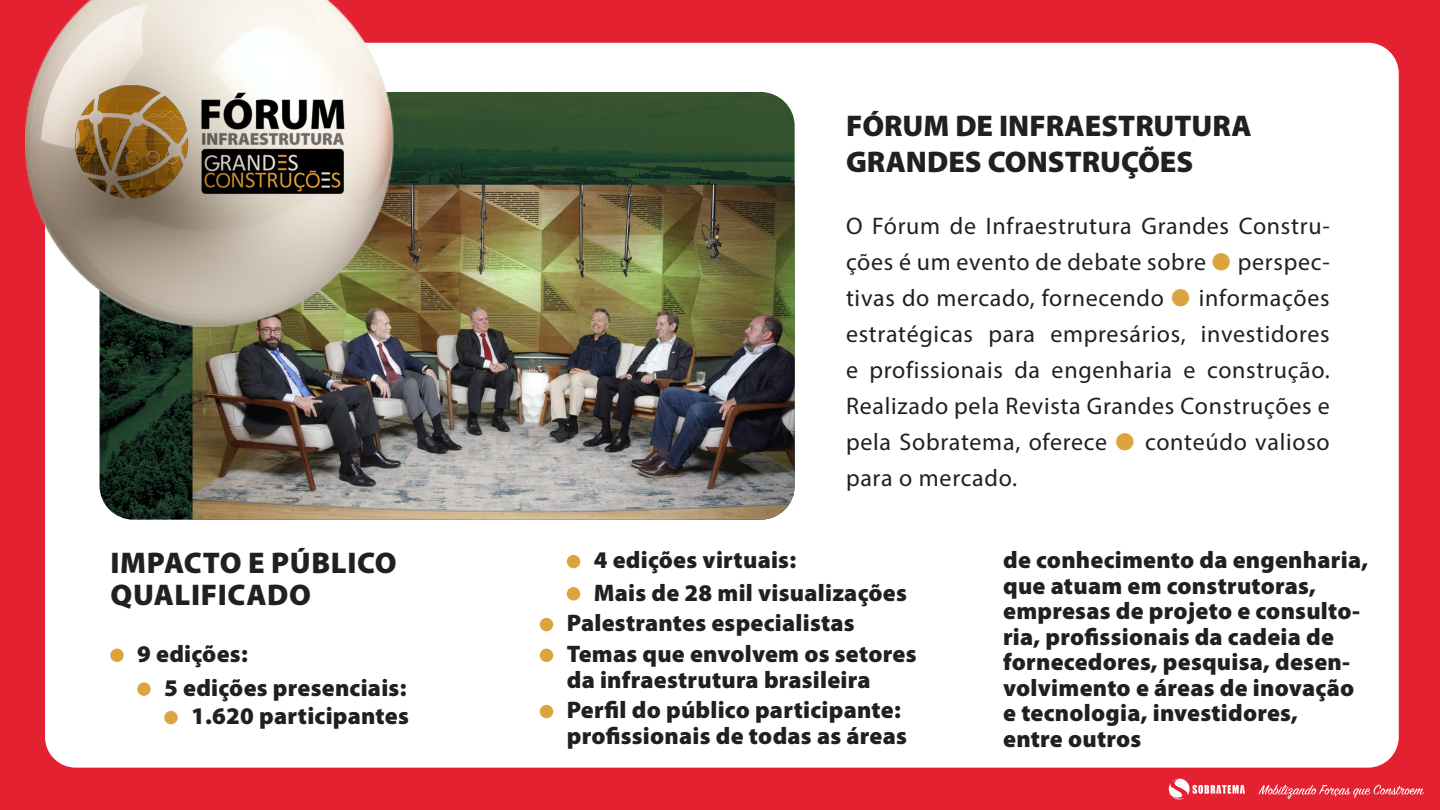
<style>
.page{position:relative;width:1440px;height:810px;background:#e42131}
.page>*{position:absolute;margin:0;border:0;box-sizing:border-box;transform-origin:0 0}
.t1{font:900 30px/36px "Myriad Pro";color:#231f20}
.t2{font:900 30px/32.2px "Myriad Pro";letter-spacing:.02em;color:#231f20}
.t3{font:900 24px/25.5px "Myriad Pro";letter-spacing:.01em;color:#231f20}
.t4{font:24px/36px "Myriad Pro";letter-spacing:.03em;color:#231f20;text-align:justify}
.s1{color:#dca43e}
</style>
<div class="page">
<div style="left:45px;top:43px;width:1354px;height:725px;background:#fff;border-radius:31px"></div>
<svg style="left:1169px;top:779px;width:76px;height:21px"></svg>
<svg style="left:1259px;top:784px;width:165px;height:15px"></svg>
<img style="left:100px;top:92px;width:695px;height:428px">
<img style="left:193px;top:185px;width:602px;height:335px">
<div style="left:110px;top:649px;width:14px;height:13px;background:#dca43e;border-radius:50%"></div>
<div style="left:137px;top:682px;width:14px;height:14px;background:#dca43e;border-radius:50%"></div>
<div style="left:164px;top:711px;width:14px;height:13px;background:#dca43e;border-radius:50%"></div>
<div style="left:567px;top:555px;width:13px;height:13px;background:#dca43e;border-radius:50%"></div>
<div style="left:567px;top:587px;width:13px;height:14px;background:#dca43e;border-radius:50%"></div>
<div style="left:540px;top:618px;width:13px;height:13px;background:#dca43e;border-radius:50%"></div>
<div style="left:540px;top:649px;width:13px;height:13px;background:#dca43e;border-radius:50%"></div>
<div style="left:540px;top:705px;width:13px;height:13px;background:#dca43e;border-radius:50%"></div>
<img style="left:25px;top:0;width:442px;height:349px">
<img style="left:66px;top:77px;width:288px;height:130px">
<p class="t2" style="left:111px;top:547px;width:288px">IMPACTO E PÚBLICO<br>QUALIFICADO</p>
<p class="t3" style="left:137px;top:641px;width:112px">9 edições:</p>
<p class="t3" style="left:164px;top:674px;width:246px;line-height:28.5px;text-align:right">5 edições presenciais:<br>1.620 participantes</p>
<p class="t1" style="left:846px;top:108px;width:407px">FÓRUM DE INFRAESTRUTURA<br>GRANDES CONSTRUÇÕES</p>
<p class="t4" style="left:846px;top:208px;width:485px">O Fórum de Infraestrutura Grandes Constru&shy;ções é um evento de debate sobre <span class="s1">●</span> perspec&shy;tivas do mercado, fornecendo <span class="s1">●</span> informações estratégicas para empresários, investidores e profissionais da engenharia e construção.<br>Realizado pela Revista Grandes Construções e pela Sobratema, oferece <span class="s1">●</span> conteúdo valioso para o mercado.</p>
<p class="t3" style="left:594px;top:544px;width:315px;line-height:32.2px">4 edições virtuais:<br>Mais de 28 mil visualizações</p>
<p class="t3" style="left:567px;top:611px;width:289px">Palestrantes especialistas</p>
<p class="t3" style="left:567px;top:641px;width:351px">Temas que envolvem os setores da infraestrutura brasileira</p>
<p class="t3" style="left:567px;top:698px;width:342px">Perfil do público participante: profissionais de todas as áreas</p>
<p class="t3" style="left:1003px;top:548px;width:367px">de conhecimento da engenharia, que atuam em construtoras, empresas de projeto e consulto&shy;ria, profissionais da cadeia de fornecedores, pesquisa, desen&shy;volvimento e áreas de inovação e tecnologia, investidores,<br>entre outros</p>
</div>
